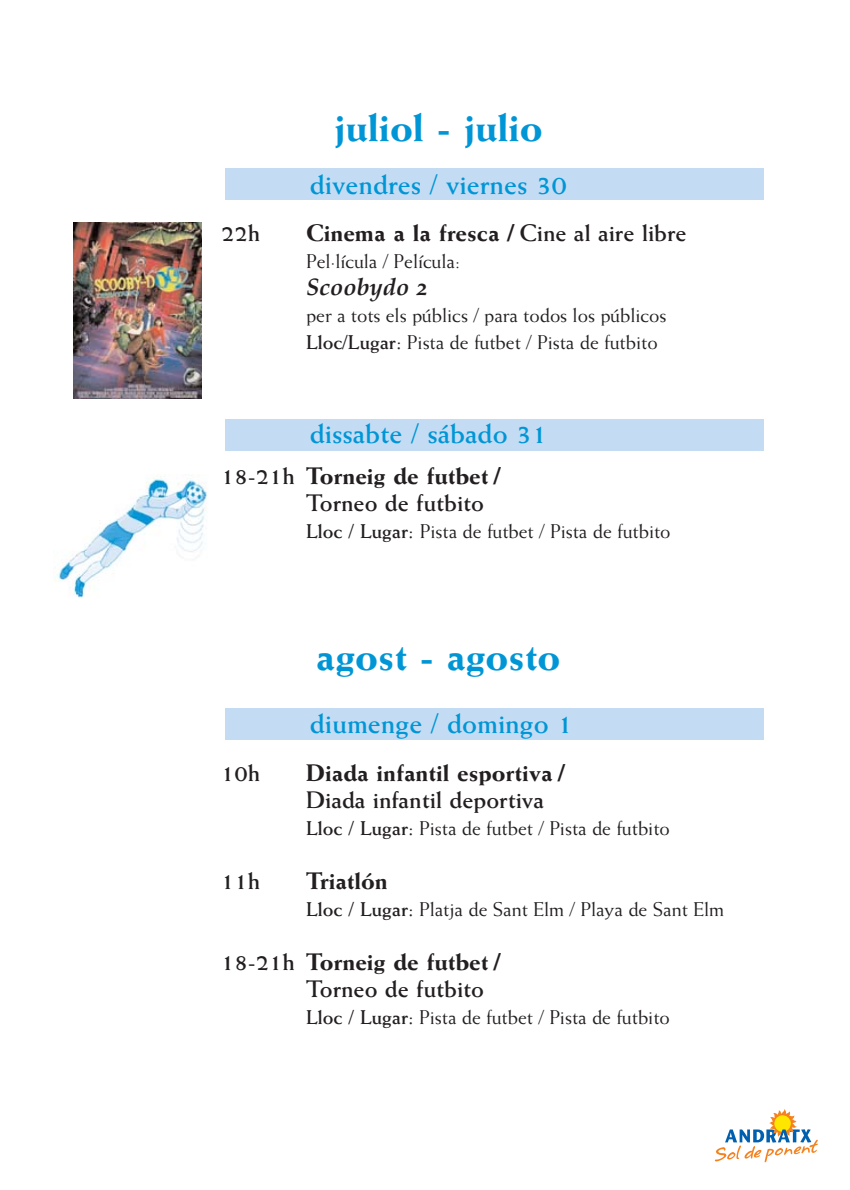
<style>
.page{position:relative;width:850px;height:1190px;background:#fff}
.page>*{position:absolute;margin:0;border:0;box-sizing:border-box;transform-origin:0 0}
.t1{font:800 40px "Weiss";color:#0096d6}
.t2{font:700 28px "Weiss";color:#0096d6}
.t3{font:700 24px/27px "Weiss";color:#231f20}
.t4{font:800 24px "Weiss";color:#231f20}
.t5{font:24px "Palatino Bold Italic Os F";color:#231f20}
.t6{font:20px/27px "Weiss";letter-spacing:-.005em;color:#231f20}
.s1{font-weight:700}
.s2{font-weight:800}
</style>
<div class="page">
<svg style="left:715px;top:1109px;width:103px;height:53px"></svg>
<div style="left:225px;top:168px;width:538px;height:32px;background:#c4dcf3"></div>
<div style="left:225px;top:419px;width:538px;height:31px;background:#c4dcf3"></div>
<div style="left:225px;top:708px;width:538px;height:31px;background:#c4dcf3"></div>
<img style="left:74px;top:222px;width:127px;height:176px">
<img style="left:53px;top:475px;width:155px;height:123px">
<h1 class="t1" style="left:334px;top:113px;width:210px">juliol - julio</h1>
<h2 class="t2" style="left:310px;top:174px;width:259px">divendres / viernes 30</h2>
<p class="t3" style="left:221px;top:221px;width:41px">22h</p>
<p class="t4" style="left:306px;top:224px;width:382px">Cinema a la fresca / <span class="s1">Cine al aire libre</span></p>
<p class="t6" style="left:306px;top:249px;width:155px">Pel·lícula / Película:</p>
<p class="t5" style="left:306px;top:277px;width:124px">Scoobydo 2</p>
<p class="t6" style="left:306px;top:303px;width:362px">per a tots els públics / para todos los públicos<br><span class="s1">Lloc/Lugar:</span> Pista de futbet / Pista de futbito</p>
<h2 class="t2" style="left:310px;top:423px;width:239px">dissabte / sábado 31</h2>
<p class="t3" style="left:306px;top:464px;width:196px;text-indent:-85px">18-21h <span class="s2">Torneig de futbet /<br></span>Torneo de futbito</p>
<p class="t6" style="left:306px;top:519px;width:366px"><span class="s1">Lloc / Lugar:</span> Pista de futbet / Pista de futbito</p>
<h1 class="t1" style="left:316px;top:642px;width:246px">agost - agosto</h1>
<h2 class="t2" style="left:310px;top:714px;width:265px">diumenge / domingo 1</h2>
<p class="t3" style="left:221px;top:761px;width:41px">10h</p>
<p class="t4" style="left:306px;top:764px;width:260px">Diada infantil esportiva /</p>
<p class="t3" style="left:306px;top:788px;width:240px">Diada infantil deportiva</p>
<p class="t6" style="left:306px;top:816px;width:365px"><span class="s1">Lloc / Lugar:</span> Pista de futbet / Pista de futbito</p>
<p class="t3" style="left:221px;top:869px;width:41px">11h</p>
<p class="t4" style="left:306px;top:872px;width:83px">Triatlón</p>
<p class="t6" style="left:306px;top:897px;width:420px"><span class="s1">Lloc / Lugar:</span> Platja de Sant Elm / Playa de Sant Elm</p>
<p class="t3" style="left:306px;top:950px;width:196px;text-indent:-85px">18-21h <span class="s2">Torneig de futbet /<br></span>Torneo de futbito</p>
<p class="t6" style="left:306px;top:1005px;width:365px"><span class="s1">Lloc / Lugar:</span> Pista de futbet / Pista de futbito</p>
</div>
